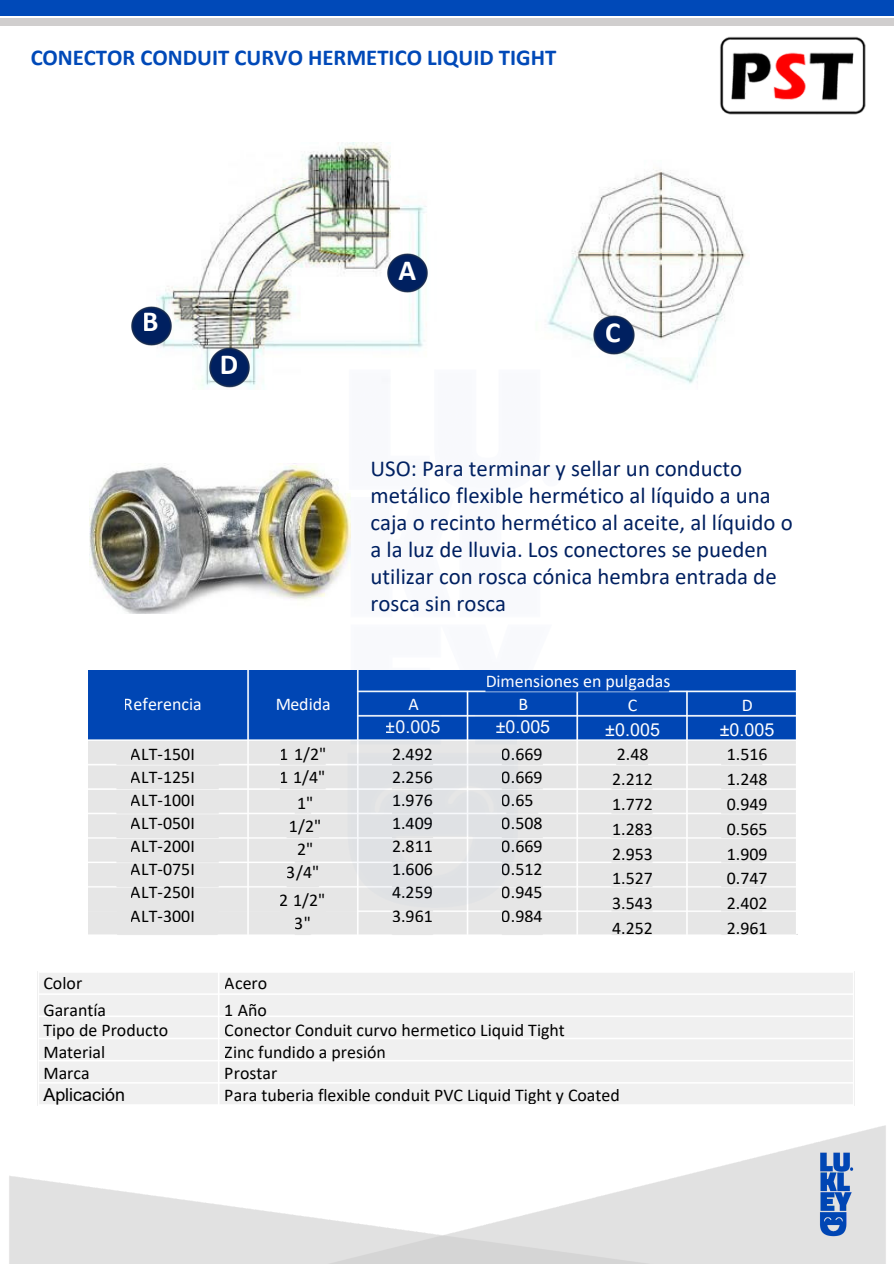
<style>
.page{position:relative;width:894px;height:1264px;background:#fff}
.page>*{position:absolute;margin:0;border:0;box-sizing:border-box;transform-origin:0 0}
.t1{font:700 29.25px "Calibri";color:#fff}
.t2{font:700 29.1px "Calibri";color:#fff}
.t3{font:22.8px/27px "Calibri";color:#002060}
.t4{font:700 22.8px "Calibri";color:#0049b8}
.t5{font:17.85px/23.1px "Calibri";color:#000}
.t6{font:17.85px "Calibri";color:#fff}
.t7{font:17.85px "Arial";color:#fff}
.t8{font:17.85px "Arial";color:#000}
</style>
<div class="page">
<img style="left:720px;top:36px;width:146px;height:79px">
<img style="left:156px;top:143px;width:590px;height:241px">
<img style="left:131px;top:299px;width:49px;height:55px">
<img style="left:201px;top:340px;width:53px;height:50px">
<img style="left:379px;top:246px;width:57px;height:37px">
<img style="left:639px;top:307px;width:3px;height:55px">
<img style="left:89px;top:463px;width:165px;height:150px">
<img style="left:88px;top:670px;width:710px;height:265px">
<div style="left:0;top:0;width:893px;height:15px;background:#0049b8"></div>
<div style="left:0;top:18px;width:893px;height:8px;background:#d0cece"></div>
<img style="left:254px;top:283px;width:385px;height:697px">
<img style="left:805px;top:1139px;width:58px;height:107px">
<p class="t4" style="left:30px;top:48px;width:527px">CONECTOR CONDUIT CURVO HERMETICO LIQUID TIGHT</p>
<h1 class="t1" style="left:143px;top:309px;width:18px">B</h1>
<h2 class="t2" style="left:219px;top:352px;width:20px">D</h2>
<h2 class="t2" style="left:398px;top:258px;width:19px">A</h2>
<h2 class="t2" style="left:605px;top:320px;width:17px">C</h2>
<p class="t3" style="left:370px;top:456px;width:423px">USO: Para terminar y sellar un conducto metálico flexible hermético al líquido a una caja o recinto hermético al aceite, al líquido o a la luz de lluvia. Los conectores se pueden utilizar con rosca cónica hembra entrada de rosca sin rosca</p>
<p class="t6" style="left:485px;top:673px;width:186px">Dimensiones en pulgadas</p>
<p class="t6" style="left:124px;top:697px;width:79px">Referencia</p>
<p class="t6" style="left:275px;top:697px;width:57px">Medida</p>
<p class="t6" style="left:408px;top:697px;width:12px">A</p>
<p class="t7" style="left:385px;top:717px;width:56px">±0.005</p>
<p class="t6" style="left:518px;top:697px;width:11px">B</p>
<p class="t7" style="left:495px;top:717px;width:56px">±0.005</p>
<p class="t5" style="left:131px;top:744px;width:65px;text-align:justify">ALT-150I ALT-125I ALT-100I ALT-050I ALT-200I ALT-075I ALT-250I ALT-300I</p>
<p class="t5" style="left:280px;top:744px;width:48px">1 1/2"<br>1 1/4"</p>
<p class="t5" style="left:392px;top:744px;width:42px;text-align:justify">2.492<br>2.256<br>1.976<br>1.409<br>2.811<br>1.606<br>4.259<br>3.961</p>
<p class="t5" style="left:501px;top:744px;width:42px">0.669<br>0.669<br>0.65<br>0.508<br>0.669<br>0.512<br>0.945<br>0.984</p>
<p class="t5" style="left:287px;top:792px;width:36px;text-align:center">1"<br>1/2"<br>2"<br>3/4"</p>
<p class="t5" style="left:280px;top:889px;width:47px;text-align:center">2 1/2"<br>3"</p>
<p class="t6" style="left:627px;top:697px;width:11px">C</p>
<p class="t7" style="left:605px;top:719px;width:56px">±0.005</p>
<p class="t5" style="left:612px;top:743px;width:42px;line-height:24.8px">2.48<br>2.212<br>1.772<br>1.283<br>2.953<br>1.527<br>3.543<br>4.252</p>
<p class="t5" style="left:43px;top:971px;width:64px;line-height:26.7px">Color<br>Garantía</p>
<p class="t5" style="left:43px;top:1021px;width:126px;line-height:21.3px">Tipo de Producto<br>Material<br>Marca</p>
<p class="t8" style="left:43px;top:1084px;width:83px">Aplicación</p>
<p class="t5" style="left:225px;top:971px;width:44px;line-height:26.7px">Acero<br>1 Año</p>
<p class="t5" style="left:225px;top:1021px;width:396px;line-height:21.5px">Conector Conduit curvo hermetico Liquid Tight<br>Zinc fundido a presión<br>Prostar<br>Para tuberia flexible conduit PVC Liquid Tight y Coated</p>
<p class="t6" style="left:741px;top:697px;width:12px">D</p>
<p class="t7" style="left:719px;top:719px;width:56px">±0.005</p>
<p class="t5" style="left:726px;top:743px;width:42px;line-height:24.8px;text-align:justify">1.516<br>1.248<br>0.949<br>0.565<br>1.909<br>0.747<br>2.402<br>2.961</p>
</div>
